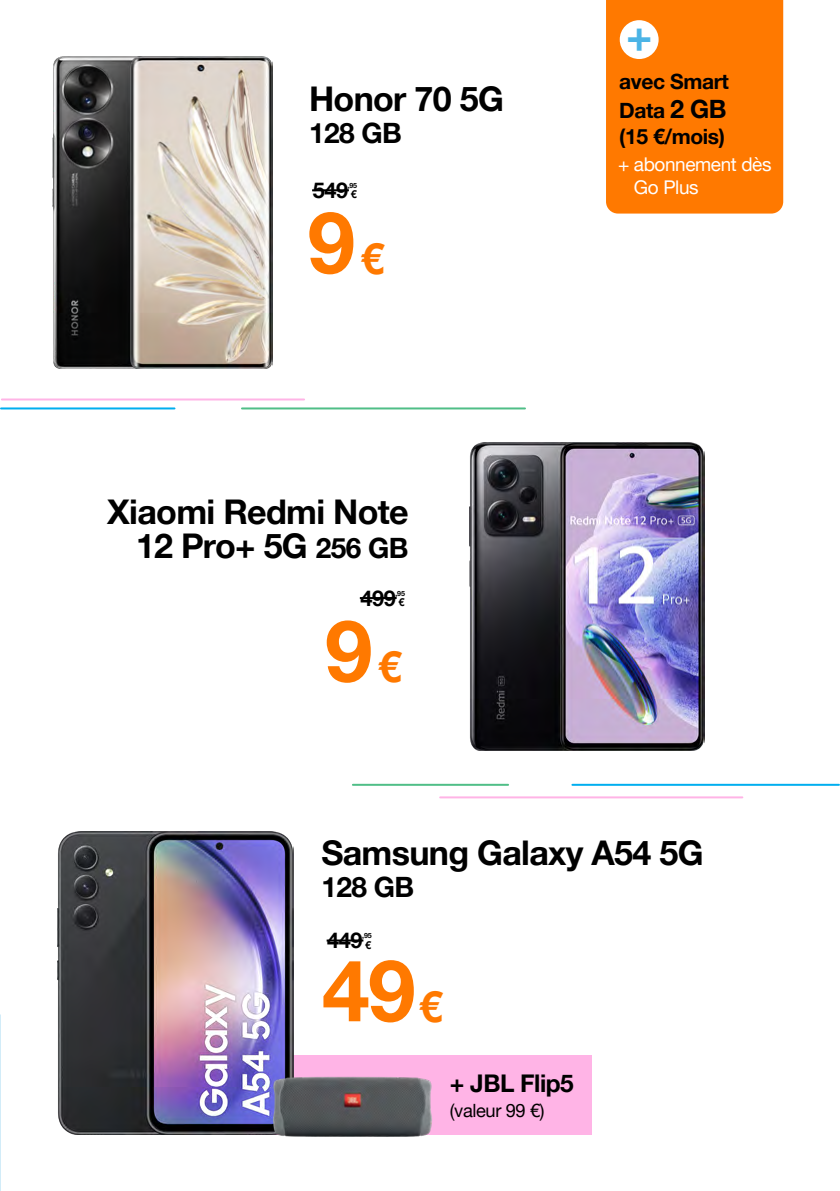
<style>
.page{position:relative;width:840px;height:1191px;background:#fff}
.page>*{position:absolute;margin:0;border:0;box-sizing:border-box;transform-origin:0 0}
.t1{font:700 85.6px "Helvetica Neue";color:#ff7900}
.t2{font:700 43.8px "Helvetica Neue";color:#4bb4e6}
.t3{font:700 42.4px "Helvetica Neue";color:#ff7900}
.t4{font:700 34px/34px "Helvetica Neue";letter-spacing:-.02em;color:#000;text-align:right}
.t5{font:700 28px "Helvetica Neue";letter-spacing:-.02em;color:#000}
.t6{font:700 24.4px "Helvetica Neue";letter-spacing:-.02em;color:#000}
.t7{font:700 21.8px "Helvetica Neue";letter-spacing:-.02em;color:#000}
.t8{font:700 21px/29.4px "Helvetica Neue";letter-spacing:-.02em;color:#000}
.t9{font:19px/23.2px "Helvetica Neue";letter-spacing:-.02em;color:#fff}
.t10{font:18.2px "Helvetica Neue";letter-spacing:-.02em;color:#000}
.t11{font:700 10.8px "Helvetica Neue";color:#000}
.t12{font:700 7px "Helvetica Neue";color:#000}
.s1{font-size:28px}
.s2{font-size:25.2px}
</style>
<div class="page">
<img style="left:53px;top:56px;width:219px;height:312px">
<img style="left:469px;top:443px;width:235px;height:307px">
<div style="left:606px;top:0;width:176px;height:213px;background:#ff7900"></div>
<div style="left:619px;top:20px;width:39px;height:39px;background:#fff;border-radius:50%"></div>
<hr style="left:1px;top:407px;width:173px;height:2px;background:#00aeef">
<hr style="left:2px;top:398px;width:302px;height:2px;background:#ffb4e6">
<hr style="left:242px;top:407px;width:282px;height:2px;background:#50be87">
<hr style="left:572px;top:784px;width:266px;height:2px;background:#00aeef">
<hr style="left:440px;top:796px;width:302px;height:2px;background:#ffb4e6">
<hr style="left:352px;top:784px;width:156px;height:2px;background:#50be87">
<hr style="left:359px;top:597px;width:37px;height:2px;background:#000">
<hr style="left:312px;top:189px;width:37px;height:2px;background:#000">
<div style="left:251px;top:1054px;width:340px;height:80px;background:#ffb4e6"></div>
<img style="left:57px;top:831px;width:236px;height:303px">
<hr style="left:326px;top:939px;width:37px;height:2px;background:#000">
<img style="left:263px;top:1067px;width:179px;height:70px">
<p class="t4" style="left:309px;top:82px;width:196px">Honor 70 5G</p>
<p class="t5" style="left:309px;top:116px;width:94px">128 GB</p>
<p class="t7" style="left:312px;top:177px;width:37px">549</p>
<p class="t12" style="left:347px;top:181px;width:11px">,95</p>
<p class="t11" style="left:350px;top:188px;width:7px">€</p>
<h1 class="t1" style="left:307px;top:190px;width:49px">9</h1>
<p class="t3" style="left:360px;top:232px;width:25px">€</p>
<p class="t4" style="left:107px;top:494px;width:303px">Xiaomi Redmi Note<br>12 Pro+ 5G <span class="s1">256 GB</span></p>
<p class="t7" style="left:360px;top:585px;width:37px">499</p>
<p class="t12" style="left:395px;top:589px;width:11px">,95</p>
<p class="t11" style="left:398px;top:595px;width:7px">€</p>
<h1 class="t1" style="left:325px;top:598px;width:49px">9</h1>
<p class="t3" style="left:377px;top:640px;width:25px">€</p>
<p class="t2" style="left:625px;top:8px;width:28px">+</p>
<p class="t8" style="left:619px;top:67px;width:111px">avec Smart<br>Data <span class="s2">2 GB</span></p>
<p class="t8" style="left:619px;top:121px;width:107px">(15 €/mois)</p>
<p class="t9" style="left:633px;top:153px;width:139px;text-indent:-16px">+ abonnement dès<br>Go Plus</p>
<p class="t4" style="left:321px;top:836px;width:383px">Samsung Galaxy A54 5G</p>
<p class="t5" style="left:321px;top:870px;width:94px">128 GB</p>
<p class="t7" style="left:327px;top:927px;width:37px">449</p>
<p class="t12" style="left:362px;top:931px;width:11px">,95</p>
<p class="t11" style="left:365px;top:938px;width:7px">€</p>
<h1 class="t1" style="left:322px;top:938px;width:95px">49</h1>
<p class="t3" style="left:418px;top:980px;width:25px">€</p>
<p class="t6" style="left:449px;top:1068px;width:125px">+ JBL Flip5</p>
<p class="t10" style="left:449px;top:1098px;width:96px">(valeur 99 €)</p>
</div>
